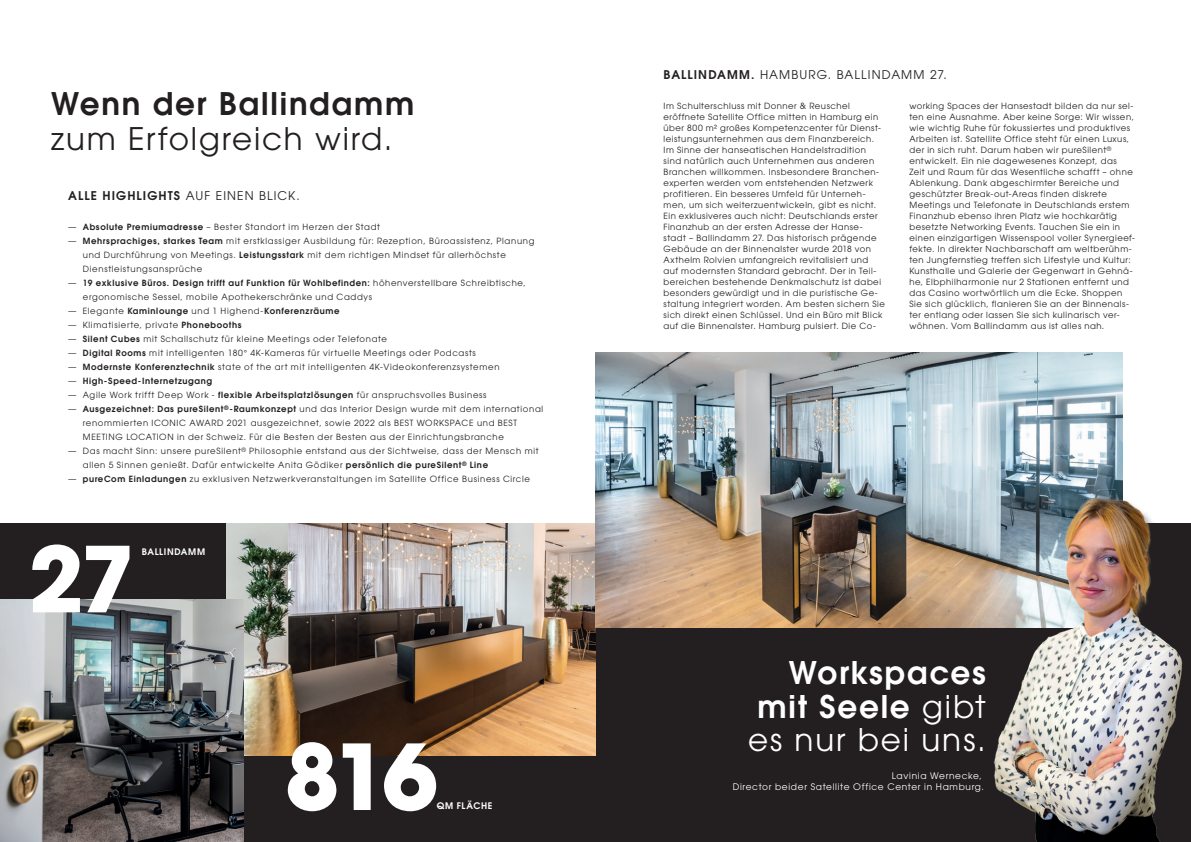
<style>
.page{position:relative;width:1191px;height:842px;background:#fff}
.page>*{position:absolute;margin:0;border:0;box-sizing:border-box;transform-origin:0 0}
.t1{font:700 90px "Avant Garde LT";color:#fff}
.t2{font:700 90px "Avant Garde LT";color:#fff}
.t3{font:600 31.1px/34px "Avant Garde LT";letter-spacing:.055em;color:#fff;text-align:justify}
.t4{font:31px "Avant Garde LT";letter-spacing:.06em;color:#231f20}
.t5{font:600 31px "Avant Garde LT";letter-spacing:.06em;color:#231f20}
.t6{font:12px "Avant Garde LT";letter-spacing:.09em;color:#231f20}
.t7{font:600 12px "Avant Garde LT";letter-spacing:.09em;color:#231f20}
.t8{font:9px/11px "Avant Garde LT";letter-spacing:.075em;color:#fff;text-align:right}
.t9{font:600 9px "Avant Garde LT";letter-spacing:.065em;color:#fff}
.t10{font:600 9px "Avant Garde LT";letter-spacing:.08em;color:#fff}
.t11{font:8.5px/11px "Avant Garde LT";letter-spacing:.06em;color:#231f20}
.t12{font:8.5px/14px "Avant Garde LT";letter-spacing:.08em;color:#231f20}
.t13{font:600 8.5px "Avant Garde LT";letter-spacing:.075em;color:#231f20}
.s1{font-weight:400}
.s2{font-weight:600}
</style>
<div class="page">
<div style="left:0;top:523px;width:1191px;height:319px;background:#231f20"></div>
<img style="left:227px;top:523px;width:368px;height:232px">
<img style="left:0;top:600px;width:244px;height:242px">
<img style="left:595px;top:353px;width:528px;height:274px">
<img style="left:975px;top:474px;width:208px;height:368px">
<h3 class="t5" style="left:51px;top:83px;width:364px">Wenn der Ballindamm</h3>
<h3 class="t4" style="left:51px;top:120px;width:342px">zum Erfolgreich wird.</h3>
<h3 class="t7" style="left:68px;top:188px;width:233px">ALLE HIGHLIGHTS <span class="s1">AUF EINEN BLICK.</span></h3>
<p class="t12" style="left:68px;top:220px;width:313px">— <span class="s2">Absolute Premiumadresse</span> – Bester Standort im Herzen der Stadt</p>
<p class="t12" style="left:83px;top:234px;width:453px;text-indent:-15px">— <span class="s2">Mehrsprachiges, starkes Team</span> mit erstklassiger Ausbildung für: Rezeption, Büroassistenz, Planung und Durchführung von Meetings. <span class="s2">Leistungsstark</span> mit dem richtigen Mindset für allerhöchste<br>Dienstleistungsansprüche</p>
<p class="t12" style="left:83px;top:276px;width:445px;text-indent:-15px">— <span class="s2">19 exklusive Büros. Design trifft auf Funktion für Wohlbefinden:</span> höhenverstellbare Schreibtische, ergonomische Sessel, mobile Apothekerschränke und Caddys</p>
<p class="t13" style="left:68px;top:305px;width:273px"><span class="s1">— Elegante</span> Kaminlounge <span class="s1">und 1 Highend-</span>Konferenzräume</p>
<p class="t12" style="left:68px;top:318px;width:175px">— Klimatisierte, private <span class="s2">Phonebooths</span></p>
<p class="t12" style="left:68px;top:332px;width:320px">— <span class="s2">Silent Cubes</span> mit Schallschutz für kleine Meetings oder Telefonate</p>
<p class="t12" style="left:68px;top:346px;width:409px">— <span class="s2">Digital Rooms</span> mit intelligenten 180° 4K-Kameras für virtuelle Meetings oder Podcasts</p>
<p class="t12" style="left:68px;top:360px;width:433px">— <span class="s2">Modernste Konferenztechnik</span> state of the art mit intelligenten 4K-Videokonferenzsystemen</p>
<p class="t13" style="left:68px;top:375px;width:146px"><span class="s1">—</span> High-Speed-Internetzugang</p>
<p class="t12" style="left:68px;top:388px;width:420px">— Agile Work trifft Deep Work - <span class="s2">flexible Arbeitsplatzlösungen</span> für anspruchsvolles Business</p>
<p class="t12" style="left:83px;top:402px;width:462px;text-indent:-15px">— <span class="s2">Ausgezeichnet: Das pureSilent</span><sup>®</sup><span class="s2">-Raumkonzept</span> und das Interior Design wurde mit dem international renommierten ICONIC AWARD 2021 ausgezeichnet, sowie 2022 als BEST WORKSPACE und BEST<br>MEETING LOCATION in der Schweiz. Für die Besten der Besten aus der Einrichtungsbranche</p>
<p class="t12" style="left:83px;top:444px;width:457px;text-indent:-15px">— Das macht Sinn: unsere pureSilent<sup>®</sup> Philosophie entstand aus der Sichtweise, dass der Mensch mit allen 5 Sinnen genießt. Dafür entwickelte Anita Gödiker <span class="s2">persönlich die pureSilent</span><sup>®</sup> <span class="s2">Line</span></p>
<p class="t12" style="left:68px;top:472px;width:463px">— <span class="s2">pureCom Einladungen</span> zu exklusiven Netzwerkveranstaltungen im Satellite Office Business Circle</p>
<h1 class="t2" style="left:28px;top:521px;width:109px">27</h1>
<p class="t9" style="left:142px;top:545px;width:65px">BALLINDAMM</p>
<h1 class="t1" style="left:284px;top:718px;width:155px">816</h1>
<p class="t10" style="left:437px;top:800px;width:57px">QM FLÄCHE</p>
<h3 class="t6" style="left:663px;top:68px;width:285px"><span class="s2">BALLINDAMM.</span> HAMBURG. BALLINDAMM 27.</h3>
<p class="t11" style="left:663px;top:100px;width:223px">Im Schulterschluss mit Donner &amp; Reuschel eröffnete Satellite Office mitten in Hamburg ein über 800 m² großes Kompetenzcenter für Dienst&shy;leistungsunternehmen aus dem Finanzbereich.<br>Im Sinne der hanseatischen Handelstradition sind natürlich auch Unternehmen aus anderen Branchen willkommen. Insbesondere Branchen&shy;experten werden vom entstehenden Netzwerk profitieren. Ein besseres Umfeld für Unterneh&shy;men, um sich weiterzuentwickeln, gibt es nicht.<br>Ein exklusiveres auch nicht: Deutschlands erster Finanzhub an der ersten Adresse der Hanse&shy;stadt – Ballindamm 27. Das historisch prägende Gebäude an der Binnenalster wurde 2018 von Axthelm Rolvien umfangreich revitalisiert und auf modernsten Standard gebracht. Der in Teil&shy;bereichen bestehende Denkmalschutz ist dabei besonders gewürdigt und in die puristische Ge&shy;staltung integriert worden. Am besten sichern Sie sich direkt einen Schlüssel. Und ein Büro mit Blick auf die Binnenalster. Hamburg pulsiert. Die Co-</p>
<p class="t11" style="left:909px;top:100px;width:227px">working Spaces der Hansestadt bilden da nur sel&shy;ten eine Ausnahme. Aber keine Sorge: Wir wissen, wie wichtig Ruhe für fokussiertes und produktives Arbeiten ist. Satellite Office steht für einen Luxus, der in sich ruht. Darum haben wir pureSilent<sup>® </sup>entwickelt. Ein nie dagewesenes Konzept, das<br>Zeit und Raum für das Wesentliche schafft – ohne Ablenkung. Dank abgeschirmter Bereiche und geschützter Break-out-Areas finden diskrete Meetings und Telefonate in Deutschlands erstem Finanzhub ebenso ihren Platz wie hochkarätig besetzte Networking Events. Tauchen Sie ein in einen einzigartigen Wissenspool voller Synergieef&shy;fekte. In direkter Nachbarschaft am weltberühm&shy;ten Jungfernstieg treffen sich Lifestyle und Kultur:<br>Kunsthalle und Galerie der Gegenwart in Gehnä&shy;he, Elbphilharmonie nur 2 Stationen entfernt und das Casino wortwörtlich um die Ecke. Shoppen Sie sich glücklich, flanieren Sie an der Binnenals&shy;ter entlang oder lassen Sie sich kulinarisch ver&shy;wöhnen. Vom Ballindamm aus ist alles nah.</p>
<h2 class="t3" style="left:748px;top:654px;width:239px;text-indent:41px">Workspaces mit Seele <span class="s1">gibt es nur bei uns.</span></h2>
<p class="t8" style="left:732px;top:770px;width:253px">Lavinia Wernecke,<br>Director beider Satellite Office Center in Hamburg.</p>
</div>
